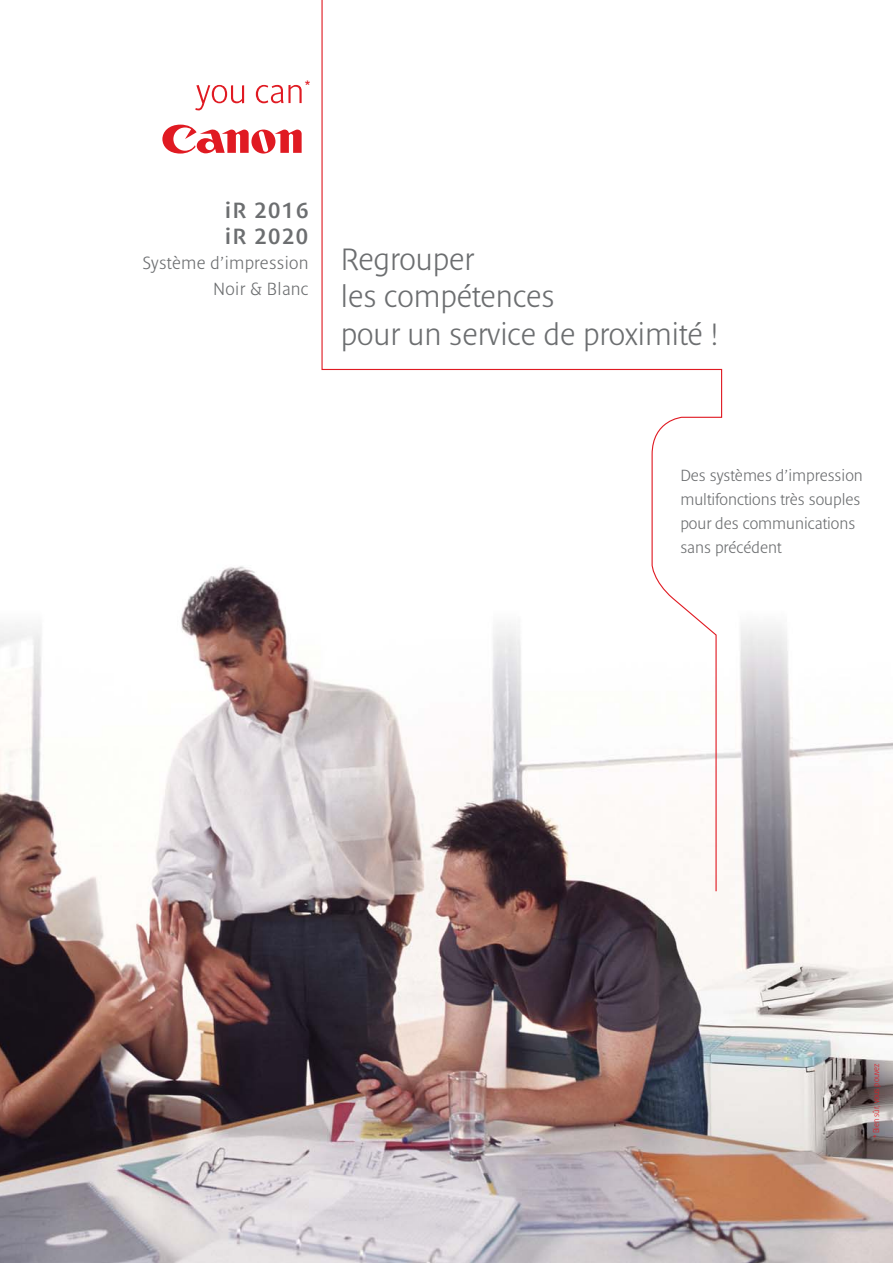
<style>
.page{position:relative;width:893px;height:1263px;background:#fff}
.page>*{position:absolute;margin:0;border:0;box-sizing:border-box;transform-origin:0 0}
.t1{font:300 31.5px/37.5px "Denda New";color:#6c6e70}
.t2{font:600 22.5px/25.5px "Denda New";letter-spacing:.055em;color:#6c6e70}
.t3{font:300 18px/25.5px "Denda New";letter-spacing:.015em;color:#6c6e70;text-align:right}
.t4{font:300 16.5px/24px "Denda New";color:#6c6e70}
.t5{font:600 12.45px "Denda New";color:#e01a22}
.t6{font:300 8.7px "Denda New";color:#e01a22;scale:.9 1}
</style>
<div class="page">
<img style="left:0;top:369px;width:893px;height:894px">
<svg style="left:321px;top:0;width:401px;height:891px"></svg>
<svg style="left:162px;top:125px;width:140px;height:29px"></svg>
<svg style="left:195px;top:85px;width:49px;height:25px"></svg>
<svg style="left:256px;top:85px;width:46px;height:18px"></svg>
<p class="t5" style="left:305px;top:79px;width:7px">*</p>
<h2 class="t2" style="left:225px;top:199px;width:85px">iR 2016 iR 2020</h2>
<p class="t3" style="left:143px;top:251px;width:167px">Système d’impression<br>Noir &amp; Blanc</p>
<h1 class="t1" style="left:341px;top:242px;width:379px">Regrouper<br>les compétences<br>pour un service de proximité !</h1>
<p class="t4" style="left:680px;top:465px;width:184px">Des systèmes d’impression multifonctions très souples pour des communications sans précédent</p>
<p class="t6" style="left:872px;top:1138px;width:84px;rotate:-90deg">* Bien sûr, vous pouvez</p>
</div>
